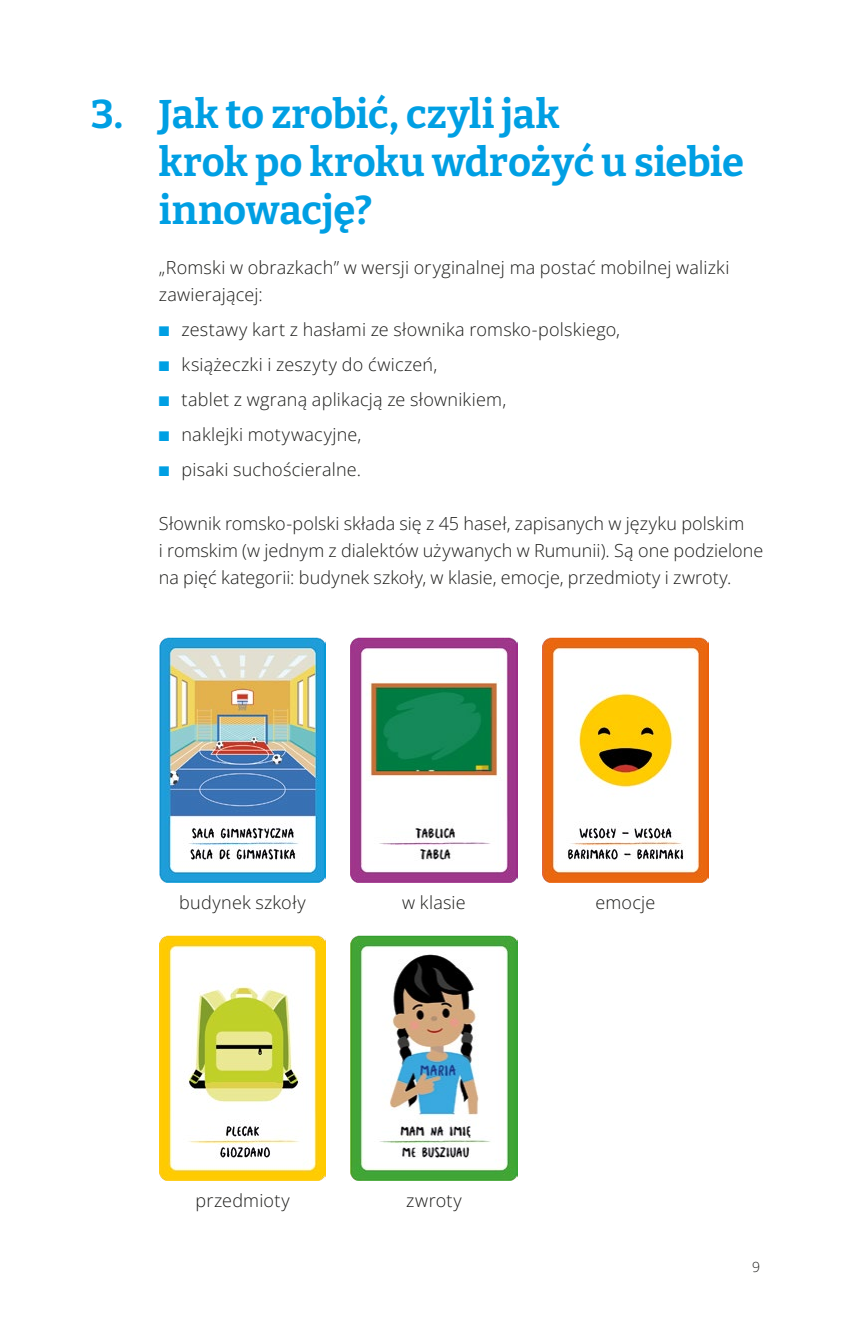
<style>
.page{position:relative;width:851px;height:1321px;background:#fff}
.page>*{position:absolute;margin:0;border:0;box-sizing:border-box;transform-origin:0 0}
.Nagłowek_I_rzedu{font:700 40px/48px "Bitter";letter-spacing:-.005em;color:#009fe3}
.Tekst{font:300 18px/27px "Open Sans";letter-spacing:.005em;color:#1d1d1b}
.Punktory{font:300 18px "Open Sans";letter-spacing:.015em;color:#1d1d1b}
.t1{font:300 14px "Open Sans";color:#1d1d1b}
.s1{color:#009fe3}
</style>
<div class="page">
<img style="left:159px;top:637px;width:167px;height:245px">
<img style="left:159px;top:935px;width:167px;height:246px">
<img style="left:350px;top:637px;width:167px;height:245px">
<img style="left:350px;top:935px;width:167px;height:246px">
<img style="left:542px;top:637px;width:166px;height:245px">
<h1 class="Nagłowek_I_rzedu" style="left:159px;top:89px;width:586px;text-indent:-68px">3. Jak to zrobić, czyli jak<br>krok po kroku wdrożyć u siebie innowację?</h1>
<p class="Tekst" style="left:159px;top:253px;width:572px">„Romski w obrazkach” w wersji oryginalnej ma postać mobilnej walizki zawierającej:</p>
<p class="Punktory" style="left:159px;top:317px;width:462px"><span class="s1">■</span> zestawy kart z hasłami ze słownika romsko-polskiego,</p>
<p class="Punktory" style="left:159px;top:352px;width:280px"><span class="s1">■</span> książeczki i zeszyty do ćwiczeń,</p>
<p class="Punktory" style="left:159px;top:387px;width:349px"><span class="s1">■</span> tablet z wgraną aplikacją ze słownikiem,</p>
<p class="Punktory" style="left:159px;top:422px;width:204px"><span class="s1">■</span> naklejki motywacyjne,</p>
<p class="Punktory" style="left:159px;top:457px;width:204px"><span class="s1">■</span> pisaki suchościeralne.</p>
<p class="Tekst" style="left:159px;top:509px;width:606px">Słownik romsko-polski składa się z 45 haseł, zapisanych w języku polskim<br>i romskim (w jednym z dialektów używanych w Rumunii). Są one podzielone na pięć kategorii: budynek szkoły, w klasie, emocje, przedmioty i zwroty.</p>
<p class="Tekst" style="left:179px;top:888px;width:128px">budynek szkoły</p>
<p class="Tekst" style="left:402px;top:888px;width:65px">w klasie</p>
<p class="Tekst" style="left:195px;top:1186px;width:96px">przedmioty</p>
<p class="Tekst" style="left:406px;top:1186px;width:57px">zwroty</p>
<p class="Tekst" style="left:595px;top:888px;width:61px">emocje</p>
<p class="t1" style="left:752px;top:1257px;width:9px">9</p>
</div>
